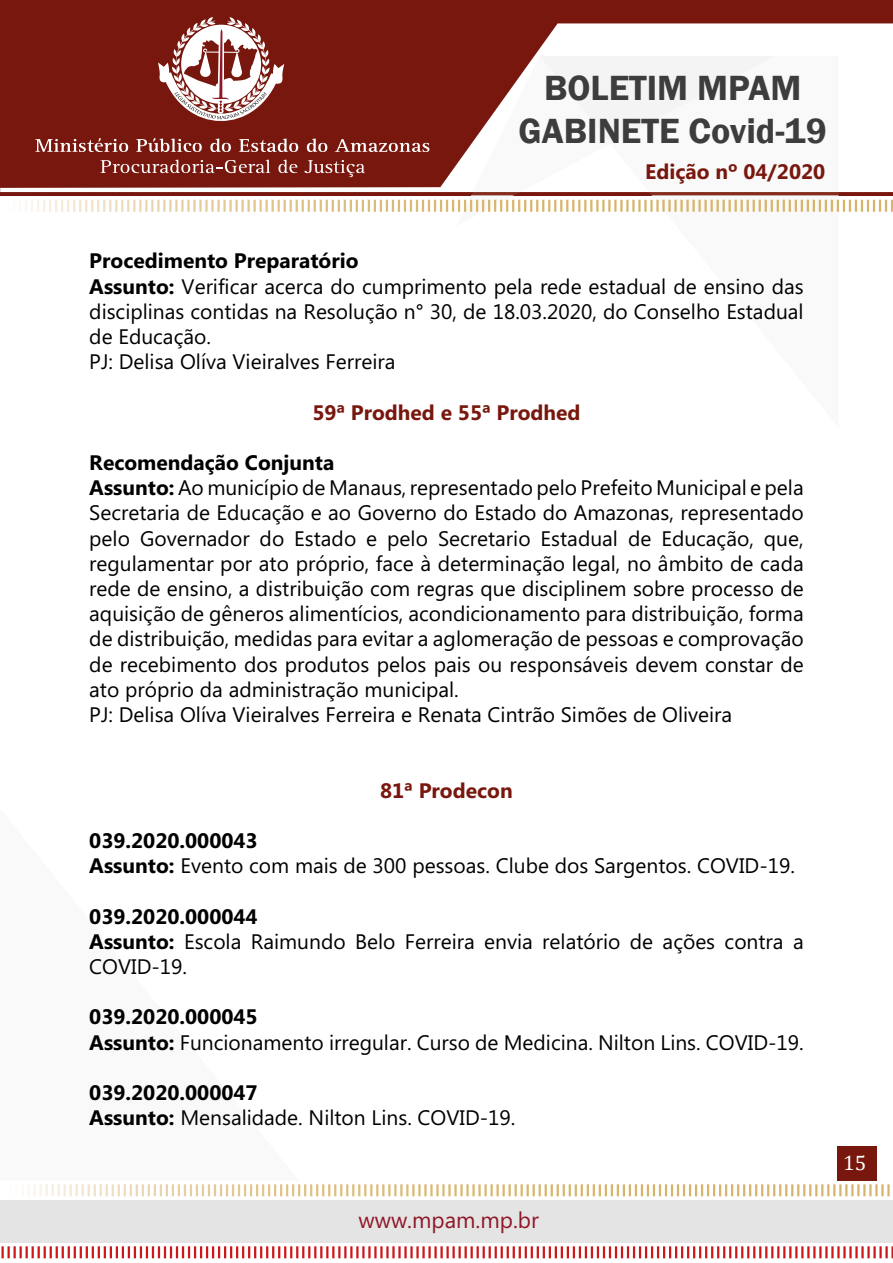
<style>
.page{position:relative;width:893px;height:1263px;background:#fff}
.page>*{position:absolute;margin:0;border:0;box-sizing:border-box;transform-origin:0 0}
.t1{font:600 36px/43.2px "Franklin Gothic";color:#3c3d3c;text-align:center}
.t2{font:22.5px "Microsoft Phags Pa";color:#8f1728}
.t3{font:21px/25.2px "Microsoft Phags Pa";color:#000}
.t4{font:700 21px "Microsoft Phags Pa";color:#78170e}
.t5{font:21px "Cambria";color:#fff}
.s1{font-weight:700}
</style>
<div class="page">
<div style="left:837px;top:1146px;width:40px;height:34px;background:#78170e"></div>
<div style="left:0;top:0;width:893px;height:195px;background:#78170e"></div>
<div style="left:1px;top:1200px;width:892px;height:43px;background:#e4e4e4"></div>
<svg style="left:2px;top:1246px;width:891px;height:12px"></svg>
<svg style="left:22px;top:1184px;width:868px;height:12px"></svg>
<svg style="left:1px;top:17px;width:892px;height:195px"></svg>
<h1 class="t1" style="left:519px;top:66px;width:310px">BOLETIM MPAM<br>GABINETE Covid-19</h1>
<p class="t4" style="left:645px;top:157px;width:181px">Edição nº 04/2020</p>
<p class="t3" style="left:89px;top:247px;width:716px"><span class="s1">Procedimento Preparatório<br>Assunto:</span> Verificar acerca do cumprimento pela rede estadual de ensino das disciplinas contidas na Resolução n° 30, de 18.03.2020, do Conselho Estadual de Educação.<br>PJ: Delisa Olíva Vieiralves Ferreira</p>
<p class="t4" style="left:312px;top:397px;width:270px">59ª Prodhed e 55ª Prodhed</p>
<p class="t3" style="left:89px;top:449px;width:716px"><span class="s1">Recomendação Conjunta<br>Assunto:</span> Ao município de Manaus, representado pelo Prefeito Municipal e pela Secretaria de Educação e ao Governo do Estado do Amazonas, representado pelo Governador do Estado e pelo Secretario Estadual de Educação, que, regulamentar por ato próprio, face à determinação legal, no âmbito de cada rede de ensino, a distribuição com regras que disciplinem sobre processo de aquisição de gêneros alimentícios, acondicionamento para distribuição, forma de distribuição, medidas para evitar a aglomeração de pessoas e comprovação de recebimento dos produtos pelos pais ou responsáveis devem constar de ato próprio da administração municipal.<br>PJ: Delisa Olíva Vieiralves Ferreira e Renata Cintrão Simões de Oliveira</p>
<p class="t4" style="left:380px;top:775px;width:134px">81ª Prodecon</p>
<p class="t3" style="left:89px;top:827px;width:707px"><span class="s1">039.2020.000043<br>Assunto:</span> Evento com mais de 300 pessoas. Clube dos Sargentos. COVID-19.</p>
<p class="t3" style="left:89px;top:902px;width:716px"><span class="s1">039.2020.000044<br>Assunto:</span> Escola Raimundo Belo Ferreira envia relatório de ações contra a<br>COVID-19.</p>
<p class="t3" style="left:89px;top:1003px;width:716px"><span class="s1">039.2020.000045<br>Assunto:</span> Funcionamento irregular. Curso de Medicina. Nilton Lins. COVID-19.</p>
<p class="t3" style="left:89px;top:1079px;width:428px"><span class="s1">039.2020.000047<br>Assunto:</span> Mensalidade. Nilton Lins. COVID-19.</p>
<p class="t2" style="left:358px;top:1204px;width:182px">www.mpam.mp.br</p>
<p class="t5" style="left:843px;top:1151px;width:25px">15</p>
</div>
